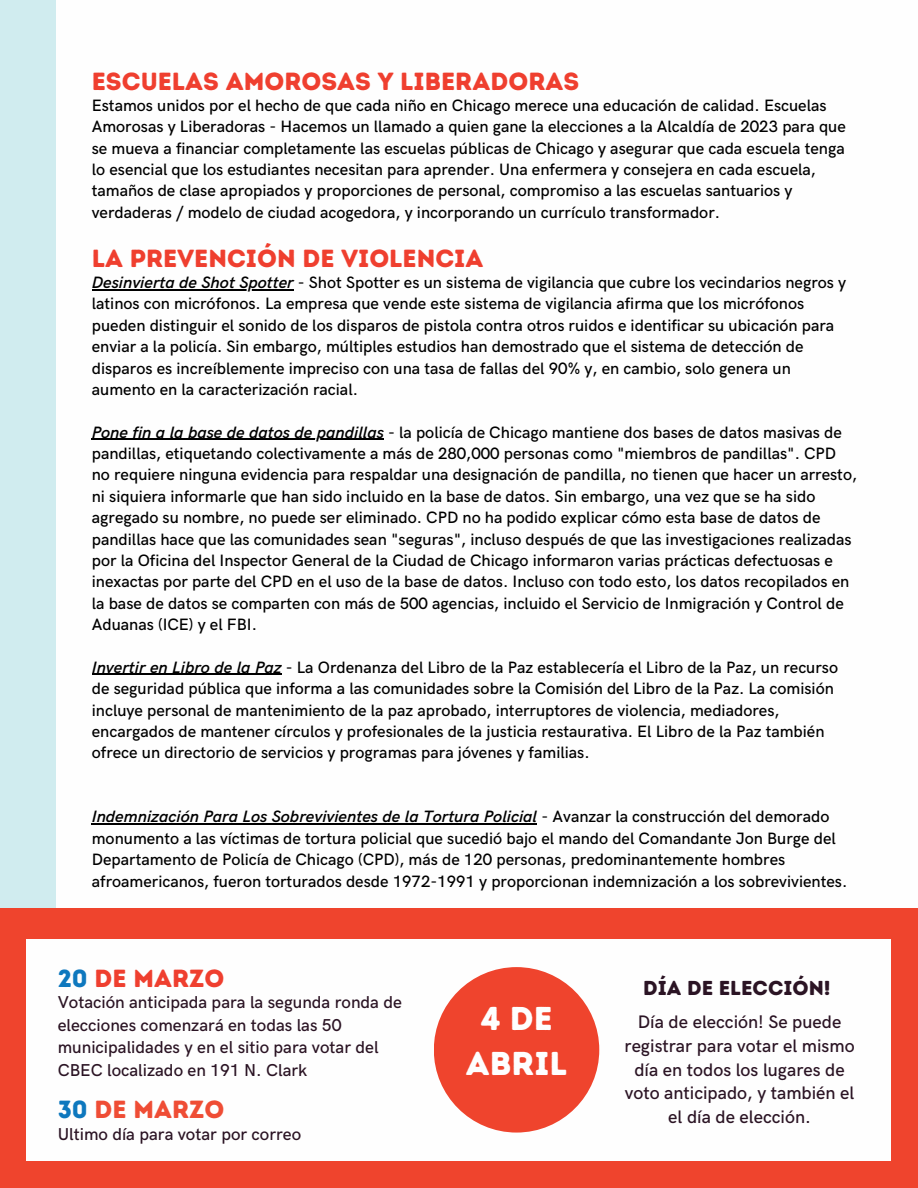
<style>
.page{position:relative;width:918px;height:1188px;background:#fff}
.page>*{position:absolute;margin:0;border:0;box-sizing:border-box;transform-origin:0 0}
.t1{font:33px/45px "Intro Rust Base";color:#fefefe;text-align:center}
.t2{font:24.75px "Intro Rust Base";color:#ef3f2f}
.t3{font:24.75px "Intro Rust Base";color:#ef4d35}
.t4{font:20.1px "Intro Rust Base";color:#2b1424}
.t5{font:500 18.15px/23.7px "HK Grotesk";color:#2b1424;text-align:center}
.t6{font:500 17.25px/22.5px "HK Grotesk";color:#2b1424}
.t7{font:500 16.5px/21.3px "HK Grotesk";color:#000}
.s1{font-weight:600;font-style:italic}
.s2{color:#0e78be}
</style>
<div class="page">
<hr style="left:92px;top:289px;width:202px;height:1px;background:#000">
<hr style="left:92px;top:439px;width:292px;height:1px;background:#000">
<hr style="left:92px;top:674px;width:190px;height:1px;background:#000">
<hr style="left:92px;top:824px;width:445px;height:1px;background:#000">
<div style="left:0;top:0;width:56px;height:1187px;background:#d0ecef"></div>
<div style="left:0;top:908px;width:918px;height:280px;background:#ef442d"></div>
<div style="left:26px;top:939px;width:865px;height:222px;background:#fefefe"></div>
<div style="left:434px;top:967px;width:165px;height:166px;background:#ef442d;border-radius:50%"></div>
<h2 class="t2" style="left:92px;top:67px;width:489px">ESCUELAS AMOROSAS Y LIBERADORAS</h2>
<p class="t7" style="left:92px;top:95px;width:756px">Estamos unidos por el hecho de que cada niño en Chicago merece una educación de calidad. Escuelas Amorosas y Liberadoras - Hacemos un llamado a quien gane la elecciones a la Alcaldía de 2023 para que se mueva a financiar completamente las escuelas públicas de Chicago y asegurar que cada escuela tenga lo esencial que los estudiantes necesitan para aprender. Una enfermera y consejera en cada escuela, tamaños de clase apropiados y proporciones de personal, compromiso a las escuelas santuarios y verdaderas / modelo de ciudad acogedora, y incorporando un currículo transformador.</p>
<h2 class="t2" style="left:92px;top:244px;width:393px">LA PREVENCIÓN DE VIOLENCIA</h2>
<p class="t7" style="left:92px;top:272px;width:756px"><span class="s1">Desinvierta de Shot Spotter</span> - Shot Spotter es un sistema de vigilancia que cubre los vecindarios negros y latinos con micrófonos. La empresa que vende este sistema de vigilancia afirma que los micrófonos pueden distinguir el sonido de los disparos de pistola contra otros ruidos e identificar su ubicación para enviar a la policía. Sin embargo, múltiples estudios han demostrado que el sistema de detección de disparos es increíblemente impreciso con una tasa de fallas del 90% y, en cambio, solo genera un aumento en la caracterización racial.</p>
<p class="t7" style="left:92px;top:422px;width:767px"><span class="s1">Pone fin a la base de datos de pandillas</span> - la policía de Chicago mantiene dos bases de datos masivas de pandillas, etiquetando colectivamente a más de 280,000 personas como "miembros de pandillas". CPD no requiere ninguna evidencia para respaldar una designación de pandilla, no tienen que hacer un arresto, ni siquiera informarle que han sido incluido en la base de datos. Sin embargo, una vez que se ha sido agregado su nombre, no puede ser eliminado. CPD no ha podido explicar cómo esta base de datos de pandillas hace que las comunidades sean "seguras", incluso después de que las investigaciones realizadas por la Oficina del Inspector General de la Ciudad de Chicago informaron varias prácticas defectuosas e inexactas por parte del CPD en el uso de la base de datos. Incluso con todo esto, los datos recopilados en la base de datos se comparten con más de 500 agencias, incluido el Servicio de Inmigración y Control de Aduanas (ICE) y el FBI.</p>
<p class="t7" style="left:92px;top:657px;width:748px"><span class="s1">Invertir en Libro de la Paz</span> - La Ordenanza del Libro de la Paz establecería el Libro de la Paz, un recurso de seguridad pública que informa a las comunidades sobre la Comisión del Libro de la Paz. La comisión incluye personal de mantenimiento de la paz aprobado, interruptores de violencia, mediadores, encargados de mantener círculos y profesionales de la justicia restaurativa. El Libro de la Paz también ofrece un directorio de servicios y programas para jóvenes y familias.</p>
<p class="t7" style="left:92px;top:807px;width:757px"><span class="s1">Indemnización Para Los Sobrevivientes de la Tortura Policial</span> - Avanzar la construcción del demorado monumento a las víctimas de tortura policial que sucedió bajo el mando del Comandante Jon Burge del Departamento de Policía de Chicago (CPD), más de 120 personas, predominantemente hombres afroamericanos, fueron torturados desde 1972-1991 y proporcionan indemnización a los sobrevivientes.</p>
<h2 class="t2" style="left:58px;top:963px;width:168px"><span class="s2">20</span> DE MARZO</h2>
<p class="t6" style="left:58px;top:992px;width:346px">Votación anticipada para la segunda ronda de elecciones comenzará en todas las 50 municipalidades y en el sitio para votar del CBEC localizado en 191 N. Clark</p>
<h2 class="t3" style="left:58px;top:1095px;width:168px"><span class="s2">30</span> DE MARZO</h2>
<p class="t6" style="left:58px;top:1124px;width:245px">Ultimo día para votar por correo</p>
<h1 class="t1" style="left:466px;top:996px;width:103px">4 DE<br>ABRIL</h1>
<p class="t4" style="left:643px;top:976px;width:189px">DÍA DE ELECCIÓN!</p>
<p class="t5" style="left:625px;top:1011px;width:232px">Día de elección! Se puede registrar para votar el mismo día en todos los lugares de voto anticipado, y también el el día de elección.</p>
</div>
